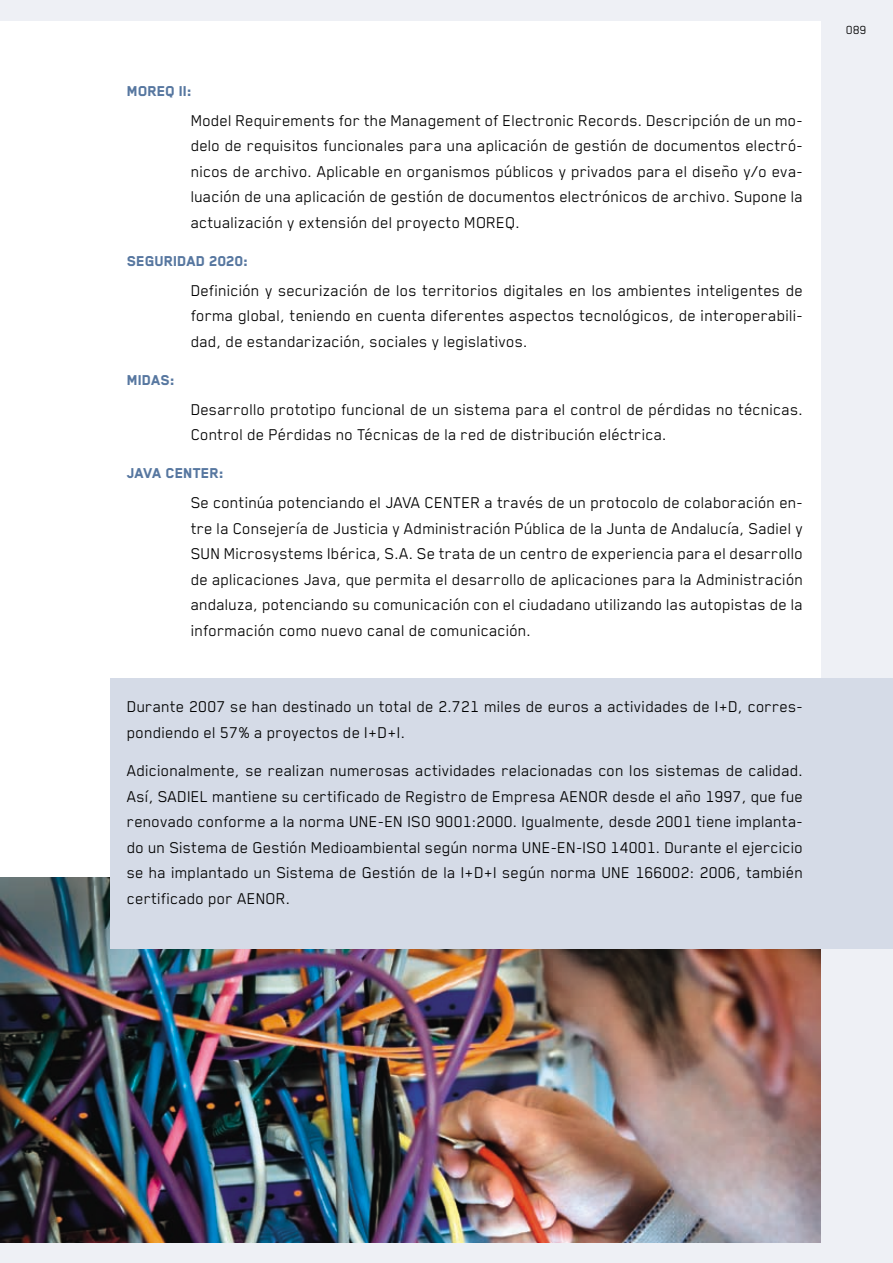
<style>
.page{position:relative;width:893px;height:1263px;background:#eef0f5}
.page>*{position:absolute;margin:0;border:0;box-sizing:border-box;transform-origin:0 0}
.t1{font:18px/25.5px "Blender";color:#000;text-align:justify}
.t2{font:800 16.5px "Blender";color:#5777a0}
.t3{font:13.5px "Blender";color:#000}
</style>
<div class="page">
<div style="left:0;top:21px;width:821px;height:1221px;background:#fff"></div>
<img style="left:0;top:877px;width:821px;height:365px">
<div style="left:111px;top:678px;width:782px;height:270px;background:#d5dbe7"></div>
<p class="t2" style="left:128px;top:82px;width:11px">MORE</p>
<p class="t2" style="left:166px;top:82px;width:28px">Q II :</p>
<p class="t1" style="left:191px;top:107px;width:614px">Model Requirements for the Management of Electronic Records. Descripción de un mo&shy;delo de requisitos funcionales para una aplicación de gestión de documentos electró&shy;nicos de archivo. Aplicable en organismos públicos y privados para el diseño y/o eva&shy;luación de una aplicación de gestión de documentos electrónicos de archivo. Supone la actualización y extensión del proyecto MOREQ.</p>
<p class="t2" style="left:128px;top:252px;width:10px">SEGURI</p>
<p class="t2" style="left:178px;top:252px;width:72px">DAD 2020:</p>
<p class="t1" style="left:191px;top:277px;width:614px">Definición y securización de los territorios digitales en los ambientes inteligentes de forma global, teniendo en cuenta diferentes aspectos tecnológicos, de interoperabili&shy;dad, de estandarización, sociales y legislativos.</p>
<p class="t2" style="left:128px;top:371px;width:49px">MIDAS:</p>
<p class="t1" style="left:191px;top:396px;width:614px">Desarrollo prototipo funcional de un sistema para el control de pérdidas no técnicas.<br>Control de Pérdidas no Técnicas de la red de distribución eléctrica.</p>
<p class="t2" style="left:128px;top:464px;width:49px">JAVACENTER</p>
<p class="t2" style="left:219px;top:464px;width:6px">:</p>
<p class="t1" style="left:191px;top:489px;width:614px">Se continúa potenciando el JAVA CENTER a través de un protocolo de colaboración en&shy;tre la Consejería de Justicia y Administración Pública de la Junta de Andalucía, Sadiel y SUN Microsystems Ibérica, S.A. Se trata de un centro de experiencia para el desarrollo de aplicaciones Java, que permita el desarrollo de aplicaciones para la Administración andaluza, potenciando su comunicación con el ciudadano utilizando las autopistas de la información como nuevo canal de comunicación.</p>
<p class="t1" style="left:128px;top:693px;width:678px">Durante 2007 se han destinado un total de 2.721 miles de euros a actividades de I+D, corres&shy;pondiendo el 57% a proyectos de I+D+I.</p>
<p class="t1" style="left:128px;top:757px;width:678px">Adicionalmente, se realizan numerosas actividades relacionadas con los sistemas de calidad.<br>Así, SADIEL mantiene su certificado de Registro de Empresa AENOR desde el año 1997, que fue renovado conforme a la norma UNE-EN ISO 9001:2000. Igualmente, desde 2001 tiene implanta&shy;do un Sistema de Gestión Medioambiental según norma UNE-EN-ISO 14001. Durante el ejercicio se ha implantado un Sistema de Gestión de la I+D+I según norma UNE 166002: 2006, también certificado por AENOR.</p>
<p class="t3" style="left:847px;top:22px;width:22px">089</p>
</div>
